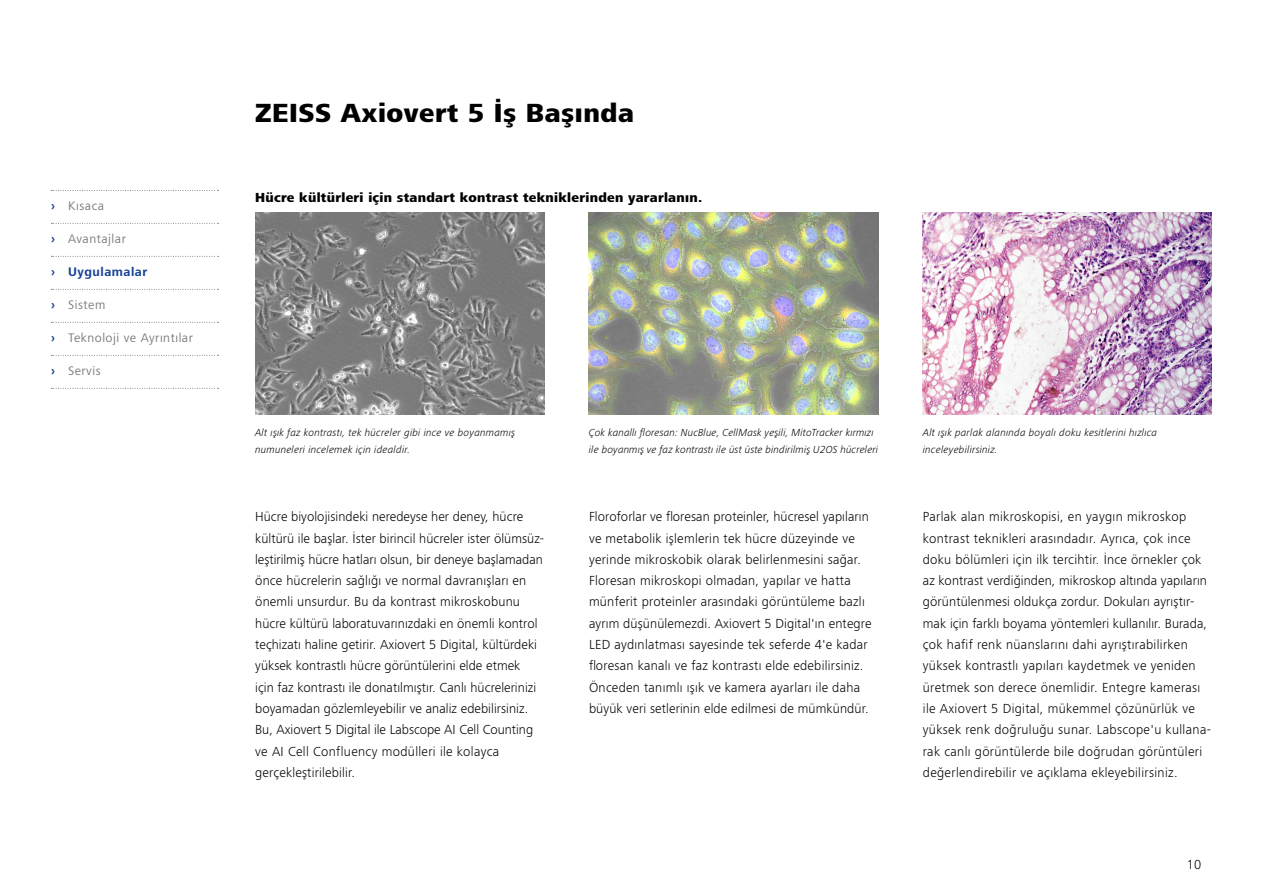
<style>
.page{position:relative;width:1263px;height:893px;background:#fff}
.page>*{position:absolute;margin:0;border:0;box-sizing:border-box;transform-origin:0 0}
.Headline_bold{font:800 27px "ZEISS Frutiger Next W1 G";letter-spacing:.02em;color:#000}
.Copy_Light{font:300 13.5px/21.3px "ZEISS Frutiger Next W1 G";letter-spacing:.015em;color:#000}
.Copy_Headline_bold{font:800 13.5px "ZEISS Frutiger Next W1 G";letter-spacing:.02em;color:#000}
.t1{font:12.75px "ZEISS Frutiger Next W1 G";letter-spacing:.04em;color:#7c7b7b}
.t2{font:700 12.75px "ZEISS Frutiger Next W1 G";letter-spacing:.04em;color:#164194}
.Caption_Light_Italic{font:italic 300 10.5px/16.5px "ZEISS Frutiger Next W1 G";letter-spacing:.02em;color:#000}
.s1{font-weight:700;color:#164194}
</style>
<div class="page">
<img style="left:255px;top:213px;width:289px;height:202px">
<img style="left:589px;top:213px;width:289px;height:202px">
<img style="left:923px;top:213px;width:289px;height:202px">
<svg style="left:51px;top:190px;width:168px;height:1px"></svg>
<svg style="left:51px;top:223px;width:168px;height:1px"></svg>
<svg style="left:51px;top:256px;width:168px;height:1px"></svg>
<svg style="left:51px;top:289px;width:168px;height:1px"></svg>
<svg style="left:51px;top:322px;width:168px;height:1px"></svg>
<svg style="left:51px;top:355px;width:168px;height:1px"></svg>
<svg style="left:51px;top:388px;width:168px;height:1px"></svg>
<p class="t1" style="left:51px;top:197px;width:55px"><span class="s1">›</span> Kısaca</p>
<p class="t1" style="left:51px;top:230px;width:76px"><span class="s1">›</span> Avantajlar</p>
<p class="t2" style="left:51px;top:263px;width:98px">› Uygulamalar</p>
<p class="t1" style="left:51px;top:296px;width:56px"><span class="s1">›</span> Sistem</p>
<p class="t1" style="left:51px;top:329px;width:143px"><span class="s1">›</span> Teknoloji ve Ayrıntılar</p>
<p class="t1" style="left:51px;top:362px;width:51px"><span class="s1">›</span> Servis</p>
<p class="Headline_bold" style="left:255px;top:93px;width:380px">ZEISS Axiovert 5 İş Başında</p>
<p class="Copy_Headline_bold" style="left:255px;top:187px;width:448px">Hücre kültürleri için standart kontrast tekniklerinden yararlanın.</p>
<p class="Caption_Light_Italic" style="left:255px;top:424px;width:261px">Alt ışık faz kontrastı, tek hücreler gibi ince ve boyanmamış numuneleri incelemek için idealdir.</p>
<p class="Caption_Light_Italic" style="left:589px;top:424px;width:291px">Çok kanallı floresan: NucBlue, CellMask yeşili, MitoTracker kırmızı ile boyanmış ve faz kontrastı ile üst üste bindirilmiş U2OS hücreleri</p>
<p class="Caption_Light_Italic" style="left:923px;top:424px;width:236px">Alt ışık parlak alanında boyalı doku kesitlerini hızlıca inceleyebilirsiniz.</p>
<p class="Copy_Light" style="left:255px;top:505px;width:291px">Hücre biyolojisindeki neredeyse her deney, hücre kültürü ile başlar. İster birincil hücreler ister ölümsüz&shy;leştirilmiş hücre hatları olsun, bir deneye başlamadan önce hücrelerin sağlığı ve normal davranışları en önemli unsurdur. Bu da kontrast mikroskobunu hücre kültürü laboratuvarınızdaki en önemli kontrol teçhizatı haline getirir. Axiovert 5 Digital, kültürdeki yüksek kontrastlı hücre görüntülerini elde etmek<br>için faz kontrastı ile donatılmıştır. Canlı hücrelerinizi boyamadan gözlemleyebilir ve analiz edebilirsiniz.<br>Bu, Axiovert 5 Digital ile Labscope AI Cell Counting ve AI Cell Confluency modülleri ile kolayca gerçekleştirilebilir.</p>
<p class="Copy_Light" style="left:589px;top:505px;width:284px">Floroforlar ve floresan proteinler, hücresel yapıların ve metabolik işlemlerin tek hücre düzeyinde ve yerinde mikroskobik olarak belirlenmesini sağar.<br>Floresan mikroskopi olmadan, yapılar ve hatta münferit proteinler arasındaki görüntüleme bazlı ayrım düşünülemezdi. Axiovert 5 Digital'ın entegre LED aydınlatması sayesinde tek seferde 4'e kadar floresan kanalı ve faz kontrastı elde edebilirsiniz.<br>Önceden tanımlı ışık ve kamera ayarları ile daha büyük veri setlerinin elde edilmesi de mümkündür.</p>
<p class="Copy_Light" style="left:923px;top:505px;width:290px">Parlak alan mikroskopisi, en yaygın mikroskop kontrast teknikleri arasındadır. Ayrıca, çok ince doku bölümleri için ilk tercihtir. İnce örnekler çok az kontrast verdiğinden, mikroskop altında yapıların görüntülenmesi oldukça zordur. Dokuları ayrıştır&shy;mak için farklı boyama yöntemleri kullanılır. Burada, çok hafif renk nüanslarını dahi ayrıştırabilirken yüksek kontrastlı yapıları kaydetmek ve yeniden üretmek son derece önemlidir. Entegre kamerası ile Axiovert 5 Digital, mükemmel çözünürlük ve yüksek renk doğruluğu sunar. Labscope'u kullana&shy;rak canlı görüntülerde bile doğrudan görüntüleri değerlendirebilir ve açıklama ekleyebilirsiniz.</p>
<p class="Copy_Light" style="left:1187px;top:853px;width:16px">10</p>
</div>
